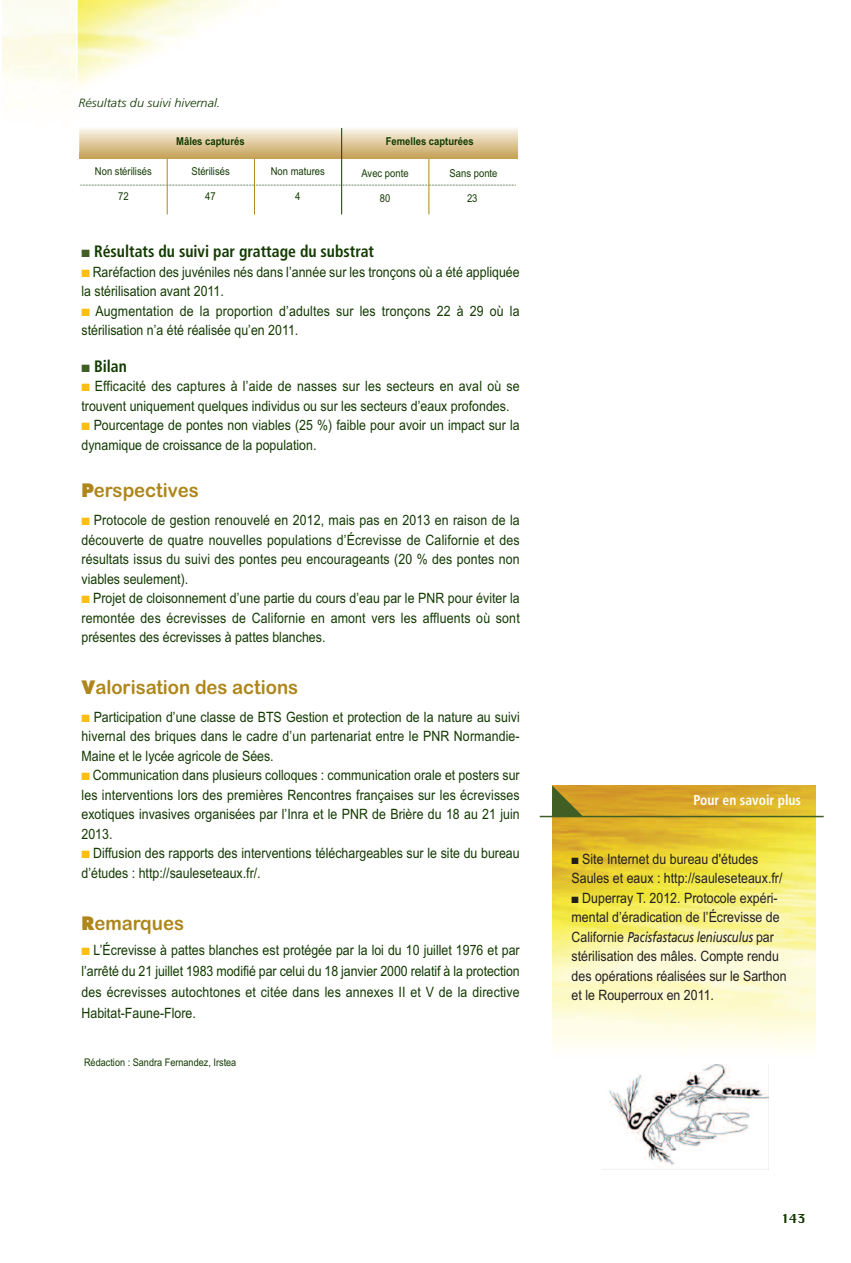
<style>
.page{position:relative;width:851px;height:1263px;background:#fff}
.page>*{position:absolute;margin:0;border:0;box-sizing:border-box;transform-origin:0 0}
.t1{font:19.5px "Arial Rounded MT Bold";color:#ae861a;scale:.95 1}
.t2{font:700 condensed 16.5px "Frutiger";color:#123a01;scale:.95 1}
.t3{font:14.25px/19.5px "Arial Narrow";color:#123a01;scale:1.06 1}
.t4{font:14.25px/19.5px "Arial Narrow";color:#231f20;scale:1.06 1}
.t5{font:italic 14.25px "Frutiger";letter-spacing:-.01em;color:#231f20;scale:.8 1}
.t6{font:700 condensed 14.25px "Frutiger";color:#fff;scale:.95 1}
.t7{font:italic 300 12px "Frutiger";color:#123a01;scale:1.06 1}
.t8{font:10.8px "Arial Narrow";color:#123a01;scale:1.06 1}
.t9{font:700 10.8px "Arial Narrow";color:#123a01;scale:1.06 1}
.t10{font:10.5px "Arial Narrow";color:#123a01;scale:1.06 1}
.s1{color:#415f25}
.s2{color:#fdbe12}
.s3{font-family:"Futura";font-weight:800;font-size:18px}
.s4{font-family:"Arial Narrow";font-style:normal}
</style>
<div class="page">
<img style="left:3px;top:0;width:515px;height:152px">
<img style="left:552px;top:786px;width:263px;height:142px">
<hr style="left:539px;top:816px;width:284px;height:1px;background:#415f25">
<svg style="left:552px;top:785px;width:30px;height:31px"></svg>
<img style="left:552px;top:928px;width:263px;height:120px">
<img style="left:602px;top:1064px;width:166px;height:106px">
<img style="left:79px;top:127px;width:438px;height:31px">
<svg style="left:80px;top:185px;width:436px;height:1px"></svg>
<hr style="left:341px;top:128px;width:1px;height:86px;background:#123a01">
<hr style="left:428px;top:159px;width:1px;height:55px;background:#ae861a">
<hr style="left:254px;top:159px;width:1px;height:55px;background:#ae861a">
<hr style="left:167px;top:159px;width:1px;height:55px;background:#ae861a">
<p class="t7" style="left:78px;top:98px;width:135px">Résultats du suivi hivernal.</p>
<p class="t8" style="left:95px;top:165px;width:55px">Non stérilisés</p>
<p class="t8" style="left:118px;top:190px;width:11px">72</p>
<p class="t9" style="left:176px;top:135px;width:66px">Mâles capturés</p>
<p class="t9" style="left:386px;top:135px;width:84px">Femelles capturées</p>
<p class="t8" style="left:191px;top:165px;width:38px">Stérilisés</p>
<p class="t8" style="left:205px;top:190px;width:11px">47</p>
<p class="t8" style="left:271px;top:165px;width:53px">Non matures</p>
<p class="t8" style="left:295px;top:190px;width:6px">4</p>
<p class="t8" style="left:361px;top:167px;width:46px">Avec ponte</p>
<p class="t8" style="left:380px;top:192px;width:11px">80</p>
<p class="t8" style="left:449px;top:167px;width:47px">Sans ponte</p>
<p class="t8" style="left:467px;top:192px;width:11px">23</p>
<p class="t2" style="left:81px;top:245px;width:309px"><span class="s1">■</span> Résultats du suivi par grattage du substrat</p>
<p class="t3" style="left:81px;top:262px;width:415px"><span class="s2">■</span> Raréfaction des juvéniles nés dans l’année sur les tronçons où a été appliquée la stérilisation avant 2011.</p>
<p class="t3" style="left:81px;top:301px;width:415px"><span class="s2">■</span> Augmentation de la proportion d’adultes sur les tronçons 22 à 29 où la stérilisation n’a été réalisée qu’en 2011.</p>
<p class="t2" style="left:81px;top:359px;width:49px"><span class="s1">■</span> Bilan</p>
<p class="t3" style="left:81px;top:376px;width:415px"><span class="s2">■</span> Efficacité des captures à l’aide de nasses sur les secteurs en aval où se trouvent uniquement quelques individus ou sur les secteurs d’eaux profondes.</p>
<p class="t3" style="left:81px;top:415px;width:415px"><span class="s2">■</span> Pourcentage de pontes non viables (25 %) faible pour avoir un impact sur la dynamique de croissance de la population.</p>
<h1 class="t1" style="left:81px;top:479px;width:125px"><span class="s3">P</span>erspectives</h1>
<p class="t3" style="left:81px;top:510px;width:415px;text-align:justify"><span class="s2">■</span> Protocole de gestion renouvelé en 2012, mais pas en 2013 en raison de la découverte de quatre nouvelles populations d’Écrevisse de Californie et des résultats issus du suivi des pontes peu encourageants (20 % des pontes non viables seulement).</p>
<p class="t3" style="left:81px;top:588px;width:415px;text-align:justify"><span class="s2">■</span> Projet de cloisonnement d’une partie du cours d’eau par le PNR pour éviter la remontée des écrevisses de Californie en amont vers les affluents où sont présentes des écrevisses à pattes blanches.</p>
<h1 class="t1" style="left:81px;top:676px;width:230px"><span class="s3">V</span>alorisation des actions</h1>
<p class="t3" style="left:81px;top:707px;width:415px;text-align:justify"><span class="s2">■</span> Participation d’une classe de BTS Gestion et protection de la nature au suivi hivernal des briques dans le cadre d’un partenariat entre le PNR Normandie-Maine et le lycée agricole de Sées.</p>
<p class="t3" style="left:81px;top:766px;width:415px;text-align:justify"><span class="s2">■</span> Communication dans plusieurs colloques : communication orale et posters sur les interventions lors des premières Rencontres françaises sur les écrevisses exotiques invasives organisées par l’Inra et le PNR de Brière du 18 au 21 juin 2013.</p>
<p class="t3" style="left:81px;top:844px;width:415px"><span class="s2">■</span> Diffusion des rapports des interventions téléchargeables sur le site du bureau d’études : http://sauleseteaux.fr/.</p>
<h1 class="t1" style="left:81px;top:911px;width:109px"><span class="s3">R</span>emarques</h1>
<p class="t3" style="left:81px;top:939px;width:415px;line-height:21px;text-align:justify"><span class="s2">■</span> L’Écrevisse à pattes blanches est protégée par la loi du 10 juillet 1976 et par l’arrêté du 21 juillet 1983 modifié par celui du 18 janvier 2000 relatif à la protection des écrevisses autochtones et citée dans les annexes II et V de la directive Habitat-Faune-Flore.</p>
<p class="t10" style="left:84px;top:1056px;width:145px">Rédaction : Sandra Fernandez, Irstea</p>
<p class="t6" style="left:693px;top:794px;width:115px">Pour en savoir plus</p>
<p class="t4" style="left:571px;top:849px;width:200px">■ Site Internet du bureau d'études<br>Saules et eaux : http://sauleseteaux.fr/</p>
<p class="t4" style="left:571px;top:888px;width:198px">■ Duperray T. 2012. Protocole expéri&shy;mental d’éradication de l’Écrevisse de</p>
<p class="t5" style="left:571px;top:931px;width:254px"><span class="s4">Californie</span> Pacisfastacus leniusculus <span class="s4">par</span></p>
<p class="t4" style="left:571px;top:946px;width:204px">stérilisation des mâles. Compte rendu des opérations réalisées sur le Sarthon et le Rouperroux en 2011.</p>
</div>
